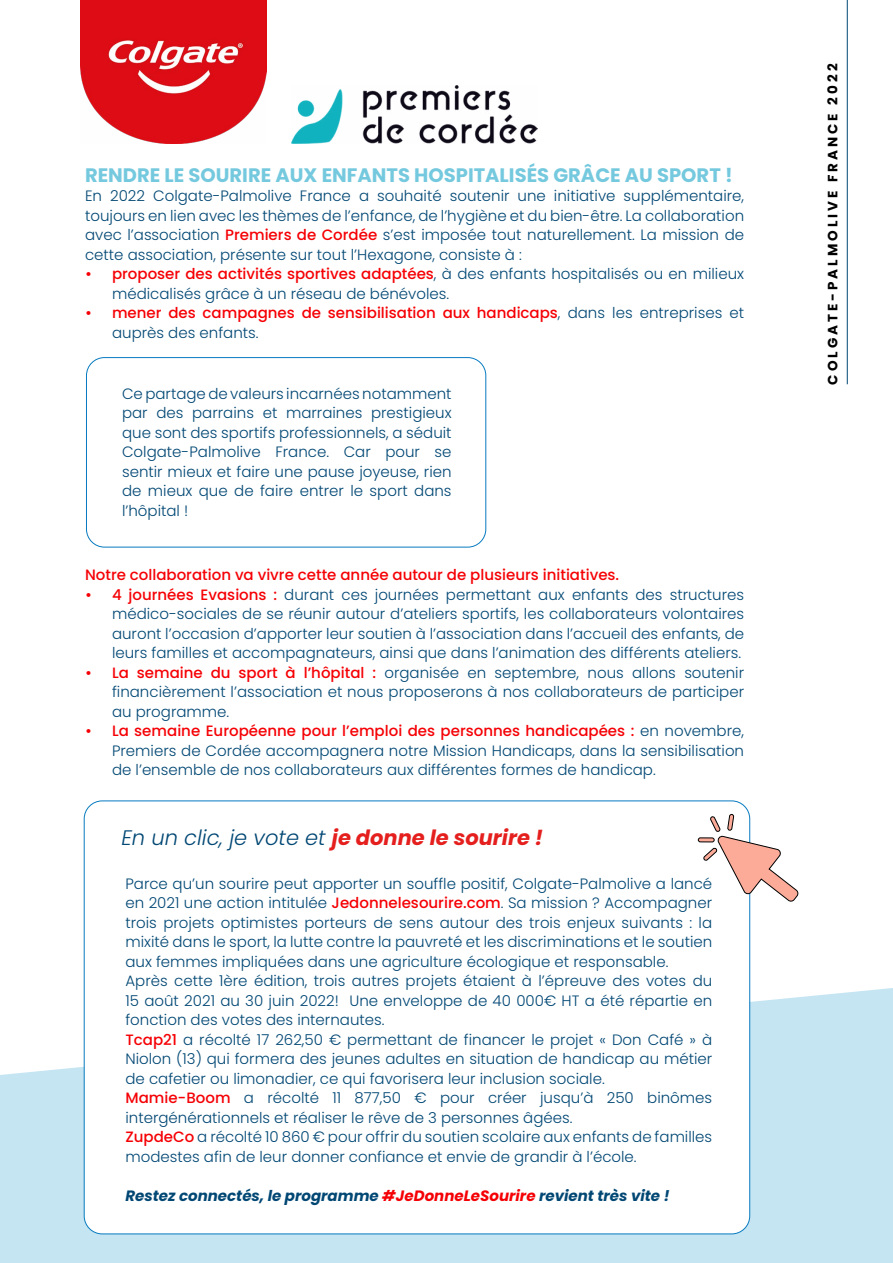
<style>
.page{position:relative;width:893px;height:1263px;background:#fff}
.page>*{position:absolute;margin:0;border:0;box-sizing:border-box;transform-origin:0 0}
.t1{font:italic 300 21px "Poppins";color:#004774}
.t2{font:700 19.5px "Poppins";color:#75c9de}
.t3{font:300 15px/19.5px "Poppins";color:#004774;text-align:justify}
.t4{font:500 15px/19.5px "Poppins";color:#f50005}
.t5{font:italic 700 15px "Poppins";color:#004774}
.t6{font:700 13.5px "Poppins";letter-spacing:.22em;color:#000}
.s1{font-weight:500;color:#f50005}
.s2{font-weight:300;color:#004774}
.s3{font-weight:700;color:#e41f1d}
.s4{color:#f50005}
</style>
<div class="page">
<svg style="left:0;top:988px;width:893px;height:275px;background:#c9e6f3"></svg>
<hr style="left:847px;top:0;width:1px;height:384px;background:#004774">
<div style="left:84px;top:801px;width:666px;height:433px;background:#fff;border-radius:18px"></div>
<div style="left:86px;top:357px;width:400px;height:190px;border:1px solid #077bc0;border-radius:18px"></div>
<svg style="left:697px;top:813px;width:102px;height:89px"></svg>
<img style="left:291px;top:85px;width:247px;height:58px">
<img style="left:80px;top:0;width:186px;height:143px">
<h2 class="t2" style="left:85px;top:164px;width:649px">RENDRE LE SOURIRE AUX ENFANTS HOSPITALISÉS GRÂCE AU SPORT !</h2>
<p class="t3" style="left:85px;top:186px;width:661px">En 2022 Colgate-Palmolive France a souhaité soutenir une initiative supplémentaire, toujours en lien avec les thèmes de l’enfance, de l’hygiène et du bien-être. La collaboration avec l’association <span class="s1">Premiers de Cordée</span> s’est imposée tout naturellement. La mission de cette association, présente sur tout l’Hexagone, consiste à :</p>
<p class="t3" style="left:112px;top:264px;width:634px;text-indent:-27px"><span class="s1">• proposer des activités sportives adaptées</span>, à des enfants hospitalisés ou en milieux médicalisés grâce à un réseau de bénévoles.</p>
<p class="t4" style="left:112px;top:303px;width:634px;text-indent:-27px">• mener des campagnes de sensibilisation aux handicaps<span class="s2">, dans les entreprises et auprès des enfants.</span></p>
<p class="t3" style="left:122px;top:384px;width:331px">Ce partage de valeurs incarnées notamment par des parrains et marraines prestigieux que sont des sportifs professionnels, a séduit Colgate-Palmolive France. Car pour se sentir mieux et faire une pause joyeuse, rien de mieux que de faire entrer le sport dans l’hôpital !</p>
<p class="t4" style="left:85px;top:565px;width:536px">Notre collaboration va vivre cette année autour de plusieurs initiatives.</p>
<p class="t3" style="left:112px;top:585px;width:634px;text-indent:-27px"><span class="s1">• 4 journées Evasions :</span> durant ces journées permettant aux enfants des structures médico-sociales de se réunir autour d’ateliers sportifs, les collaborateurs volontaires auront l’occasion d’apporter leur soutien à l’association dans l’accueil des enfants, de leurs familles et accompagnateurs, ainsi que dans l’animation des différents ateliers.</p>
<p class="t3" style="left:112px;top:663px;width:634px;text-indent:-27px"><span class="s1">• La semaine du sport à l’hôpital :</span> organisée en septembre, nous allons soutenir financièrement l’association et nous proposerons à nos collaborateurs de participer au programme.</p>
<p class="t3" style="left:112px;top:721px;width:634px;text-indent:-27px"><span class="s1">• La semaine Européenne pour l’emploi des personnes handicapées :</span> en novembre, Premiers de Cordée accompagnera notre Mission Handicaps, dans la sensibilisation de l’ensemble de nos collaborateurs aux différentes formes de handicap.</p>
<h1 class="t1" style="left:121px;top:825px;width:423px">En un clic, je vote et <span class="s3">je donne le sourire !</span></h1>
<p class="t3" style="left:125px;top:874px;width:588px;text-align:left">Parce qu’un sourire peut apporter un souffle positif, Colgate-Palmolive a lancé en 2021 une action intitulée <span class="s1">Jedonnelesourire.com</span>. Sa mission ? Accompagner trois projets optimistes porteurs de sens autour des trois enjeux suivants : la mixité dans le sport, la lutte contre la pauvreté et les discriminations et le soutien aux femmes impliquées dans une agriculture écologique et responsable.<br>Après cette 1ère édition, trois autres projets étaient à l’épreuve des votes du 15 août 2021 au 30 juin 2022! Une enveloppe de 40 000€ HT a été répartie en fonction des votes des internautes.<br><span class="s1">Tcap21</span> a récolté 17 262,50 € permettant de financer le projet « Don Café » à Niolon (13) qui formera des jeunes adultes en situation de handicap au métier de cafetier ou limonadier, ce qui favorisera leur inclusion sociale.<br><span class="s1">Mamie-Boom</span> a récolté 11 877,50 € pour créer jusqu’à 250 binômes intergénérationnels et réaliser le rêve de 3 personnes âgées.<br><span class="s1">ZupdeCo</span> a récolté 10 860 € pour offrir du soutien scolaire aux enfants de familles modestes afin de leur donner confiance et envie de grandir à l’école.</p>
<p class="t5" style="left:125px;top:1187px;width:546px">Restez connectés, le programme <span class="s4">#JeDonneLeSourire</span> revient très vite !</p>
<p class="t6" style="left:825px;top:385px;width:322px;rotate:-90deg">COLGATE-PALMOLIVE FRANCE 2022</p>
</div>
